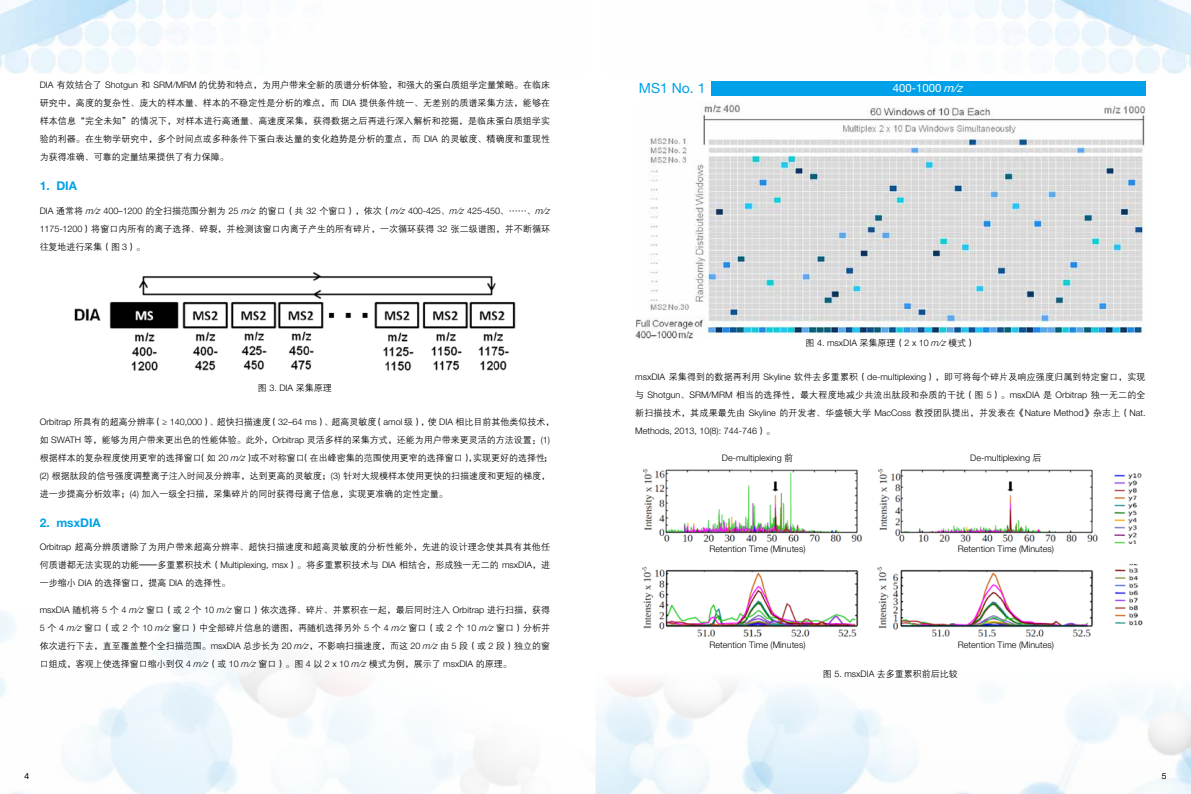
<style>
.page{position:relative;width:1191px;height:794px;background:#fff}
.page>*{position:absolute;margin:0;border:0;box-sizing:border-box;transform-origin:0 0}
.t1{font:14px "Helvetica Neue LT Std";color:#00a1e9}
.t2{font:700 12px "Helvetica Neue LT Std";color:#00a1e9}
.t3{font:11.3px "Helvetica Neue LT Std";color:#fff}
.t4{font:9px/18px "FZZDXJW GB1 0";color:#000;text-align:justify}
.t5{font:300 9px "Helvetica Neue LT Std";color:#000}
.t6{font:300 8.5px "Helvetica Neue LT Std";color:#000}
.s1{font-family:"Helvetica Neue LT Std";font-weight:300}
.s2{font-family:"Helvetica Neue LT Std";font-weight:300;font-style:italic}
.s3{font-style:italic}
.s4{font-family:"FZZDXJW GB1 0";font-weight:400}
</style>
<div class="page">
<img style="left:0;top:0;width:241px;height:73px">
<img style="left:950px;top:0;width:241px;height:73px">
<img style="left:0;top:611px;width:1191px;height:183px">
<img style="left:74px;top:272px;width:442px;height:99px">
<img style="left:642px;top:469px;width:500px;height:74px">
<img style="left:635px;top:564px;width:510px;height:72px">
<img style="left:635px;top:102px;width:510px;height:236px">
<div style="left:711px;top:81px;width:434px;height:15px;background:#00a1e9"></div>
<p class="t4" style="left:40px;top:77px;width:512px"><span class="s1">DIA</span> 有效结合了 <span class="s1">Shotgun</span> 和 <span class="s1">SRM/MRM</span> 的优势和特点，为用户带来全新的质谱分析体验，和强大的蛋白质组学定量策略。在临床研究中，高度的复杂性、庞大的样本量、样本的不稳定性是分析的难点，而 <span class="s1">DIA</span> 提供条件统一、无差别的质谱采集方法，能够在样本信息“完全未知”的情况下，对样本进行高通量、高速度采集，获得数据之后再进行深入解析和挖掘，是临床蛋白质组学实验的利器。在生物学研究中，多个时间点或多种条件下蛋白表达量的变化趋势是分析的重点，而 <span class="s1">DIA</span> 的灵敏度、精确度和重现性为获得准确、可靠的定量结果提供了有力保障。</p>
<h2 class="t2" style="left:40px;top:178px;width:39px">1. DIA</h2>
<p class="t4" style="left:40px;top:202px;width:514px;text-align:left"><span class="s1">DIA</span> 通常将 <span class="s2">m/z</span> <span class="s1">400–1200</span> 的全扫描范围分割为 <span class="s1">25</span> <span class="s2">m/z</span> 的窗口（共 <span class="s1">32</span> 个窗口），依次（<span class="s2">m/z</span> <span class="s1">400-425</span>、<span class="s2">m/z</span> <span class="s1">425-450</span>、……、<span class="s2">m/z<br></span><span class="s1">1175-1200</span>）将窗口内所有的离子选择、碎裂，并检测该窗口内离子产生的所有碎片，一次循环获得 <span class="s1">32</span> 张二级谱图，并不断循环往复地进行采集（图 <span class="s1">3</span>）。</p>
<p class="t4" style="left:258px;top:379px;width:75px">图 <span class="s1">3. DIA</span> 采集原理</p>
<p class="t4" style="left:40px;top:413px;width:516px;text-align:left"><span class="s1">Orbitrap</span> 所具有的超高分辨率（<span class="s1">≥ 140,000</span>）、超快扫描速度（<span class="s1">32–64 ms</span>）、超高灵敏度（<span class="s1">amol</span> 级），使 <span class="s1">DIA</span> 相比目前其他类似技术，如 <span class="s1">SWATH</span> 等，能够为用户带来更出色的性能体验。此外，<span class="s1">Orbitrap</span> 灵活多样的采集方式，还能为用户带来更灵活的方法设置：<span class="s1">(1)</span>根据样本的复杂程度使用更窄的选择窗口（如 <span class="s1">20</span> <span class="s2">m/z</span>）或不对称窗口（在出峰密集的范围使用更窄的选择窗口），实现更好的选择性；<span class="s1">(2)</span> 根据肽段的信号强度调整离子注入时间及分辨率，达到更高的灵敏度；<span class="s1">(3)</span> 针对大规模样本使用更快的扫描速度和更短的梯度，进一步提高分析效率；<span class="s1">(4)</span> 加入一级全扫描，采集碎片的同时获得母离子信息，实现更准确的定性定量。</p>
<h2 class="t2" style="left:40px;top:515px;width:63px">2. msxDIA</h2>
<p class="t4" style="left:40px;top:538px;width:512px"><span class="s1">Orbitrap</span> 超高分辨质谱除了为用户带来超高分辨率、超快扫描速度和超高灵敏度的分析性能外，先进的设计理念使其具有其他任何质谱都无法实现的功能——多重累积技术（<span class="s1">Multiplexing, msx</span>）。将多重累积技术与 <span class="s1">DIA</span> 相结合，形成独一无二的 <span class="s1">msxDIA</span>，进一步缩小 <span class="s1">DIA</span> 的选择窗口，提高 <span class="s1">DIA</span> 的选择性。</p>
<p class="t4" style="left:40px;top:601px;width:512px"><span class="s1">msxDIA</span> 随机将 <span class="s1">5</span> 个 <span class="s1">4</span> <span class="s2">m/z</span>窗口（或 <span class="s1">2</span> 个 <span class="s1">10</span> <span class="s2">m/z</span>窗口）依次选择、碎片、并累积在一起，最后同时注入 <span class="s1">Orbitrap</span> 进行扫描，获得<span class="s1">5</span> 个 <span class="s1">4</span> <span class="s2">m/z</span>窗口（或 <span class="s1">2</span> 个 <span class="s1">10</span> <span class="s2">m/z</span>窗口）中全部碎片信息的谱图，再随机选择另外 <span class="s1">5</span> 个 <span class="s1">4</span> <span class="s2">m/z</span>窗口（或 <span class="s1">2</span> 个 <span class="s1">10</span> <span class="s2">m/z</span>窗口）分析并依次进行下去，直至覆盖整个全扫描范围。<span class="s1">msxDIA</span> 总步长为 <span class="s1">20</span> <span class="s2">m/z</span>，不影响扫描速度，而这 <span class="s1">20</span> <span class="s2">m/z</span>由 <span class="s1">5</span> 段（或 <span class="s1">2</span> 段）独立的窗口组成，客观上使选择窗口缩小到仅 <span class="s1">4</span> <span class="s2">m/z</span>（或 <span class="s1">10</span> <span class="s2">m/z</span>窗口）。图 <span class="s1">4</span> 以 <span class="s1">2 x 10</span> <span class="s2">m/z</span>模式为例，展示了 <span class="s1">msxDIA</span> 的原理。</p>
<h1 class="t1" style="left:639px;top:80px;width:68px">MS1 No. 1</h1>
<p class="t3" style="left:893px;top:81px;width:74px">400-1000 <span class="s3">m/z</span></p>
<p class="t5" style="left:805px;top:338px;width:171px"><span class="s4">图</span> 4. msxDIA <span class="s4">采集原理（</span>2 x 10 <span class="s3">m/z</span><span class="s4">模式）</span></p>
<p class="t4" style="left:635px;top:368px;width:512px"><span class="s1">msxDIA</span> 采集得到的数据再利用 <span class="s1">Skyline</span> 软件去多重累积（<span class="s1">de-multiplexing</span>），即可将每个碎片及响应强度归属到特定窗口，实现与 <span class="s1">Shotgun</span>、<span class="s1">SRM/MRM</span> 相当的选择性，最大程度地减少共流出肽段和杂质的干扰（图 <span class="s1">5</span>）。<span class="s1">msxDIA</span> 是 <span class="s1">Orbitrap</span> 独一无二的全新扫描技术，其成果最先由 <span class="s1">Skyline</span> 的开发者、华盛顿大学 <span class="s1">MacCoss</span> 教授团队提出，并发表在《<span class="s1">Nature Method</span>》杂志上（<span class="s1">Nat.</span></p>
<p class="t5" style="left:635px;top:425px;width:141px">Methods, 2013, 10(8): 744-746<span class="s4">）。</span></p>
<p class="t5" style="left:722px;top:452px;width:73px">De-multiplexing <span class="s4">前</span></p>
<p class="t5" style="left:970px;top:452px;width:73px">De-multiplexing <span class="s4">后</span></p>
<p class="t5" style="left:709px;top:543px;width:97px">Retention Time (Minutes)</p>
<p class="t5" style="left:958px;top:543px;width:97px">Retention Time (Minutes)</p>
<p class="t5" style="left:709px;top:639px;width:97px">Retention Time (Minutes)</p>
<p class="t5" style="left:958px;top:639px;width:97px">Retention Time (Minutes)</p>
<p class="t4" style="left:823px;top:665px;width:137px">图 <span class="s1">5. msxDIA</span> 去多重累积前后比较</p>
<p class="t6" style="left:24px;top:770px;width:6px">4</p>
<p class="t6" style="left:1161px;top:770px;width:6px">5</p>
</div>
